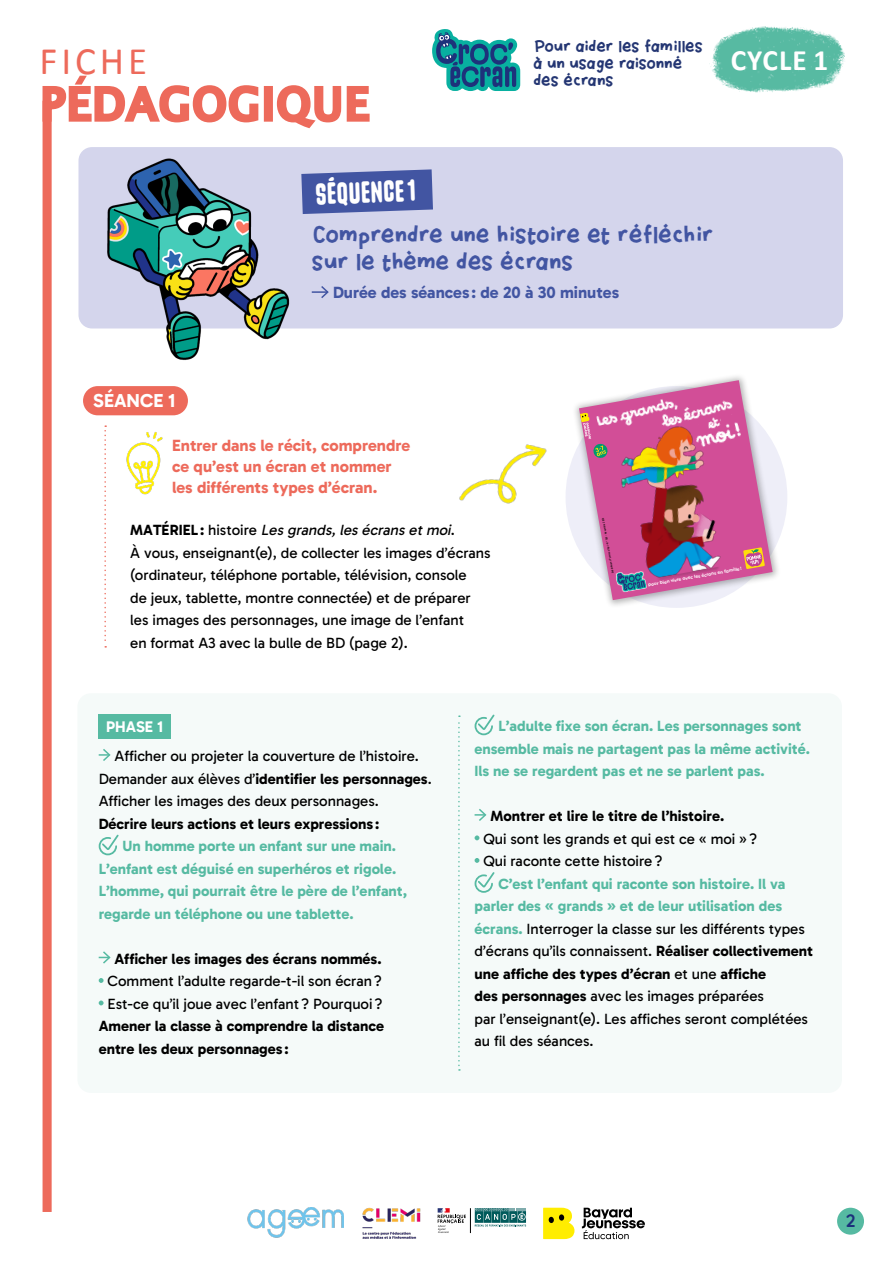
<style>
.page{position:relative;width:893px;height:1263px;background:#fff}
.page>*{position:absolute;margin:0;border:0;box-sizing:border-box;transform-origin:0 0}
.t1{font:39px "Calibri";letter-spacing:.1em;color:#ed6a5b}
.t2{font:700 29.7px "Calibri";letter-spacing:.04em;color:#fff}
.t3{font:26.1px "Gilway";color:#fff}
.t4{font:800 22.5px/27px "Papercut";color:#4255a2}
.t5{font:19.05px "Gabarito";color:#fff}
.t6{font:700 18px "Quicksand";color:#1c317b}
.t7{font:16.5px/21px "Gabarito";color:#ed6a5b}
.t8{font:16.5px "Gabarito";color:#4255a2}
.t9{font:15.6px "Gabarito";color:#fff}
.t10{font:800 15.45px/17.2px "Papercut";color:#243673}
.t11{font:15px/22.5px "Gabarito";color:#000}
.t12{font:15px/22.5px "Gabarito";color:#56baa2}
.t13{font:700 4.65px "Uniform Rnd";color:#fff}
.t14{font:500 2.7px "Uniform Rnd Cond";color:#000}
.s1{font-style:italic}
.s2{color:#56baa2}
</style>
<div class="page">
<svg style="left:438px;top:1208px;width:88px;height:25px"></svg>
<img style="left:362px;top:1208px;width:59px;height:31px">
<svg style="left:543px;top:1208px;width:31px;height:31px"></svg>
<svg style="left:582px;top:1208px;width:63px;height:31px"></svg>
<img style="left:248px;top:1208px;width:96px;height:30px">
<svg style="left:432px;top:29px;width:88px;height:62px"></svg>
<div style="left:43px;top:101px;width:9px;height:1111px;background:#ed6a5b"></div>
<div style="left:264px;top:86px;width:9px;height:36px;background:#ed6a5b"></div>
<svg style="left:276px;top:85px;width:94px;height:44px"></svg>
<svg style="left:42px;top:75px;width:217px;height:50px"></svg>
<img style="left:709px;top:26px;width:136px;height:67px">
<div style="left:837px;top:1208px;width:27px;height:27px;background:#56baa2;border-radius:50%"></div>
<div style="left:78px;top:147px;width:765px;height:181px;background:#d4d5ec;border-radius:14px"></div>
<img style="left:99px;top:158px;width:199px;height:202px">
<img style="left:459px;top:444px;width:88px;height:60px">
<div style="left:571px;top:372px;width:209px;height:236px;background:#000;opacity:.3"></div>
<svg style="left:579px;top:380px;width:194px;height:220px;background:#ca82a4"></svg>
<svg style="left:301px;top:169px;width:132px;height:45px;background:#5364aa"></svg>
<div style="left:83px;top:386px;width:105px;height:29px;background:#ed6a5b;border-radius:15px"></div>
<svg style="left:312px;top:286px;width:17px;height:12px"></svg>
<svg style="left:104px;top:425px;width:2px;height:223px"></svg>
<img style="left:126px;top:432px;width:37px;height:63px">
<div style="left:77px;top:693px;width:765px;height:400px;background:#f5faf9;border-radius:14px"></div>
<div style="left:99px;top:714px;width:72px;height:24px;background:#56baa2"></div>
<svg style="left:99px;top:749px;width:12px;height:12px"></svg>
<svg style="left:98px;top:834px;width:21px;height:22px"></svg>
<svg style="left:99px;top:951px;width:12px;height:13px"></svg>
<svg style="left:99px;top:978px;width:5px;height:5px"></svg>
<svg style="left:99px;top:1000px;width:5px;height:5px"></svg>
<svg style="left:474px;top:714px;width:21px;height:22px"></svg>
<svg style="left:475px;top:809px;width:12px;height:12px"></svg>
<svg style="left:475px;top:835px;width:4px;height:5px"></svg>
<svg style="left:475px;top:858px;width:4px;height:5px"></svg>
<svg style="left:474px;top:872px;width:21px;height:21px"></svg>
<svg style="left:458px;top:715px;width:2px;height:356px"></svg>
<p class="t10" style="left:533px;top:38px;width:171px">Pour aider les familles à un usage raisonné des écrans</p>
<h1 class="t1" style="left:40px;top:34px;width:109px">FICHE</h1>
<h2 class="t2" style="left:731px;top:39px;width:99px">CYCLE 1</h2>
<h3 class="t3" style="left:315px;top:175px;width:102px;rotate:-2deg">SÉQUENCE 1</h3>
<p class="t5" style="left:93px;top:389px;width:84px">SÉANCE 1</p>
<h3 class="t4" style="left:312px;top:221px;width:403px">Comprendre une histoire et réfléchir sur le thème des écrans</h3>
<p class="t8" style="left:333px;top:282px;width:288px">Durée des séances : de 20 à 30 minutes</p>
<p class="t7" style="left:172px;top:434px;width:240px">Entrer dans le récit, comprendre ce qu’est un écran et nommer les différents types d’écran.</p>
<p class="t11" style="left:130px;top:519px;width:362px">MAT É R I E L : h i s t o i r e <span class="s1">Lesgrands,lesécransetmoi</span>.<br>À vous, enseignant(e), de collecter les images d’écrans (ordinateur, téléphone portable, télévision, console<br>de jeux, tablette, montre connectée) et de préparer les images des personnages, une image de l’enfant<br>en format A3 avec la bulle de BD (page 2).</p>
<p class="t14" style="left:611px;top:574px;width:58px;rotate:-100deg">Supplément <span class="s1">Pomme d’Api</span> - N° 705 - Novembre 2024</p>
<p class="t13" style="left:648px;top:582px;width:96px;rotate:-10deg">pour bien vivre avec les écrans en famille!</p>
<p class="t9" style="left:106px;top:717px;width:58px">PHASE 1</p>
<p class="t11" style="left:99px;top:745px;width:335px;text-indent:16px">Afficher ou projeter la couverture de l’histoire.<br>Demander aux élèves d’identifier les personnages.<br>Afficher les images des deux personnages.<br>Décrire leurs actions et leurs expressions :</p>
<p class="t12" style="left:99px;top:835px;width:310px;text-indent:24px">Un homme porte un enfant sur une main.<br>L’enfant est déguisé en superhéros et rigole.<br>L’homme, qui pourrait être le père de l’enfant, regarde un téléphone ou une tablette.</p>
<p class="t11" style="left:114px;top:947px;width:269px">Afficher les images des écrans nommés.</p>
<p class="t11" style="left:107px;top:970px;width:276px">Comment l’adulte regarde-t-il son écran?</p>
<p class="t11" style="left:107px;top:992px;width:277px">Est-ce qu’il joue avec l’enfant? Pourquoi?</p>
<p class="t11" style="left:99px;top:1015px;width:287px">Amener la classe à comprendre la distance</p>
<p class="t11" style="left:99px;top:1037px;width:192px">entre les deux personnages :</p>
<p class="t12" style="left:475px;top:715px;width:337px;text-indent:24px">L’adulte fixe son écran. Les personnages sont ensemble mais ne partagent pas la même activité.<br>Ils ne se regardent pas et ne se parlent pas.</p>
<p class="t11" style="left:483px;top:805px;width:275px;text-indent:7px">Montrer et lire le titre de l’histoire.<br>Qui sont les grands et qui est ce « moi »?<br>Qui raconte cette histoire?</p>
<p class="t11" style="left:475px;top:872px;width:340px;text-indent:24px"><span class="s2">C’est l’enfant qui raconte son histoire. Il va parler des « grands » et de leur utilisation des écrans.</span> Interroger la classe sur les différents types d’écrans qu’ils connaissent. Réaliser collectivement une affiche des types d’écran et une affiche<br>des personnages avec les images préparées<br>par l’enseignant(e). Les affiches seront complétées au fil des séances.</p>
<p class="t6" style="left:846px;top:1206px;width:11px">2</p>
</div>
